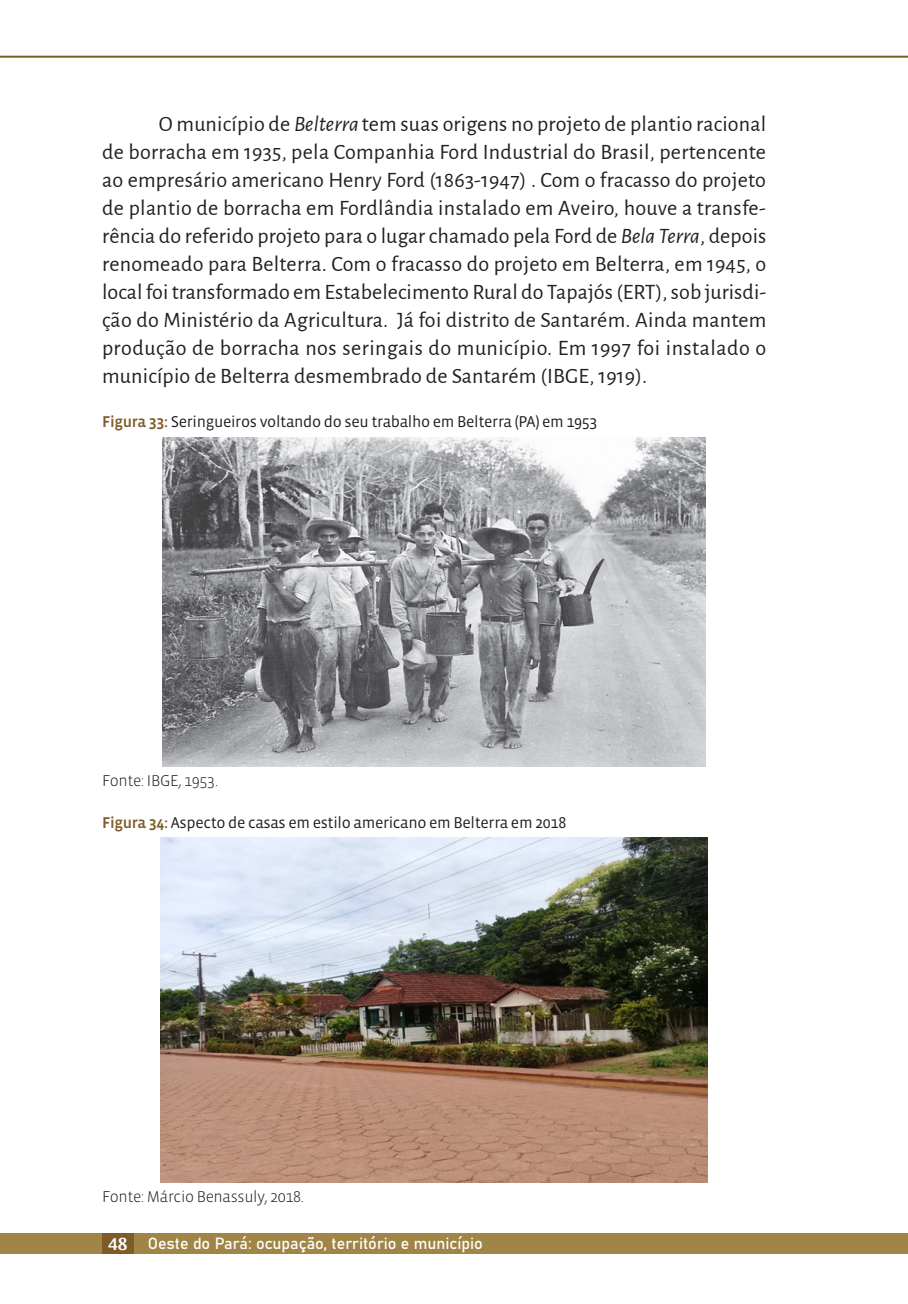
<style>
.page{position:relative;width:908px;height:1304px;background:#fff}
.page>*{position:absolute;margin:0;border:0;box-sizing:border-box;transform-origin:0 0}
.t1{font:22px/28px "Alegreya Sans";letter-spacing:.01em;color:#231f20;text-align:justify}
.t2{font:16px "Vista Sans OT";letter-spacing:-.02em;color:#231f20}
.t3{font:16px "Bahnschrift";color:#fff}
.t4{font:300 16px "Vista Sans OT";letter-spacing:-.02em;color:#231f20}
.s1{font-style:italic}
.s2{font-weight:500;color:#7e5c28}
.s3{font-family:"Sansita";font-size:18px}
</style>
<div class="page">
<div style="left:0;top:1233px;width:907px;height:21px;background:#a18546"></div>
<div style="left:102px;top:1233px;width:32px;height:21px;background:#7e5c28"></div>
<hr style="left:0;top:56px;width:907px;height:2px;background:#7e5c28">
<img style="left:162px;top:438px;width:543px;height:328px">
<img style="left:161px;top:838px;width:546px;height:345px">
<p class="t1" style="left:102px;top:109px;width:665px;text-indent:57px">O município de <span class="s1">Belterra</span> tem suas origens no projeto de plantio racional de borracha em 1935, pela Companhia Ford Industrial do Brasil, pertencente ao empresário americano Henry Ford (1863-1947) . Com o fracasso do projeto de plantio de borracha em Fordlândia instalado em Aveiro, houve a transfe&shy;rência do referido projeto para o lugar chamado pela Ford de <span class="s1">Bela Terra</span>, depois renomeado para Belterra. Com o fracasso do projeto em Belterra, em 1945, o local foi transformado em Estabelecimento Rural do Tapajós (ERT), sob jurisdi&shy;ção do Ministério da Agricultura. Já foi distrito de Santarém. Ainda mantem produção de borracha nos seringais do município. Em 1997 foi instalado o município de Belterra desmembrado de Santarém (IBGE, 1919).</p>
<p class="t2" style="left:102px;top:413px;width:497px"><span class="s2">Figura 33:</span> Seringueiros voltando do seu trabalho em Belterra (PA) em 1953</p>
<p class="t4" style="left:102px;top:772px;width:117px">Fonte: IBGE, 1953.</p>
<p class="t2" style="left:102px;top:814px;width:465px"><span class="s2">Figura 34:</span> Aspecto de casas em estilo americano em Belterra em 2018</p>
<p class="t4" style="left:102px;top:1188px;width:203px">Fonte: Márcio Benassuly, 2018.</p>
<p class="t3" style="left:108px;top:1231px;width:376px"><span class="s3">48</span> Oeste do Pará: ocupação, território e município</p>
</div>
